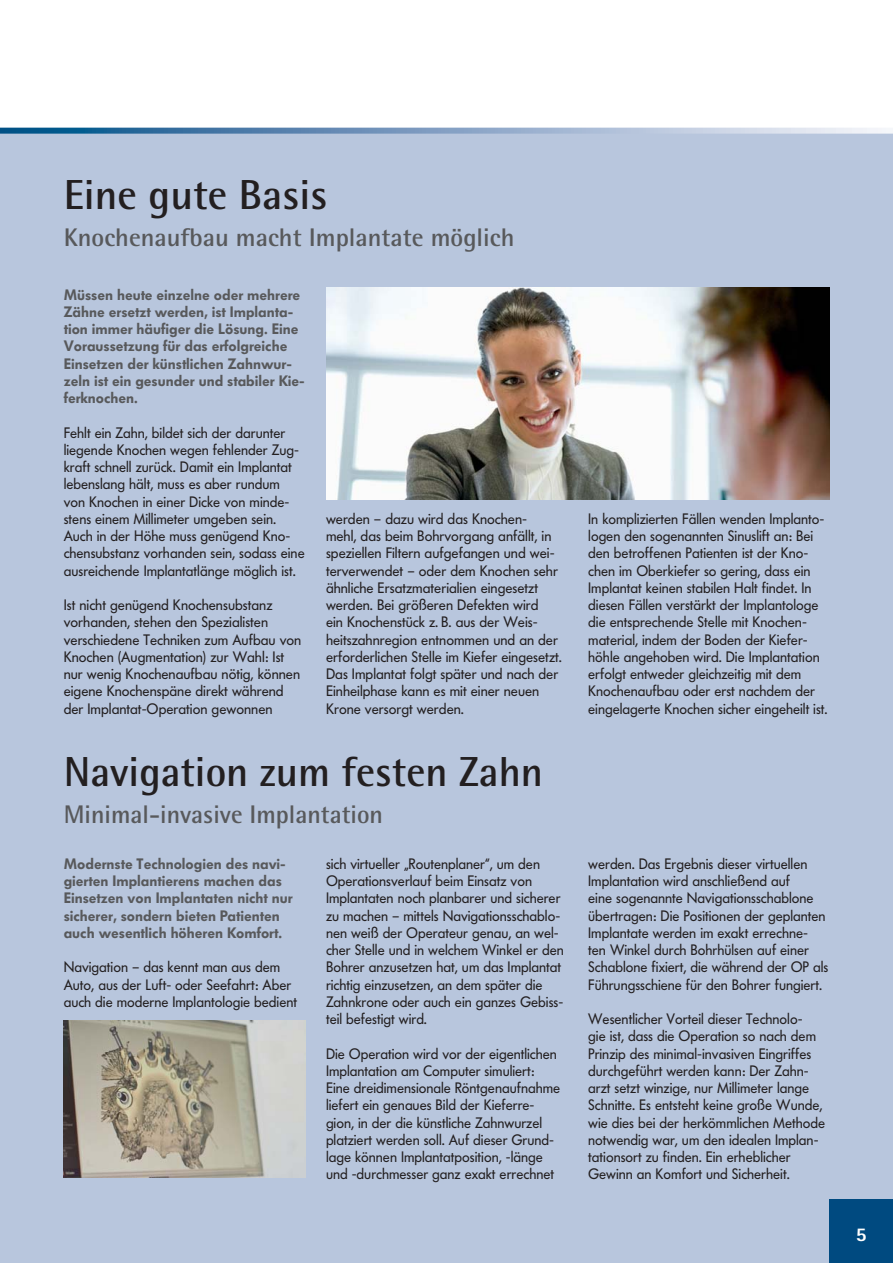
<style>
.page{position:relative;width:893px;height:1263px;background:#fff}
.page>*{position:absolute;margin:0;border:0;box-sizing:border-box;transform-origin:0 0}
.t1{font:700 42px "Rotis Semi Sans";color:#231f20}
.t2{font:700 25.5px "Rotis Semi Sans";color:#58595b}
.t3{font:800 19.5px "Rotis Sans Serif";color:#fff}
.t4{font:15px/17.2px "Futura BQ";color:#231f20}
.t5{font:600 15px/17.2px "Futura BQ";color:#58595b}
</style>
<div class="page">
<div style="left:0;top:128px;width:893px;height:1135px;background:#b8c6dd"></div>
<svg style="left:0;top:128px;width:893px;height:6px"></svg>
<div style="left:829px;top:1199px;width:64px;height:64px;background:#004a80"></div>
<img style="left:326px;top:287px;width:503px;height:213px">
<img style="left:64px;top:1020px;width:241px;height:158px">
<h1 class="t1" style="left:64px;top:180px;width:265px">Eine gute Basis</h1>
<h2 class="t2" style="left:64px;top:229px;width:452px">Knochenaufbau macht Implantate möglich</h2>
<p class="t5" style="left:64px;top:287px;width:242px">Müssen heute einzelne oder mehrere Zähne ersetzt werden, ist Implanta&shy;tion immer häufiger die Lösung. Eine Voraussetzung für das erfolgreiche Einsetzen der künstlichen Zahnwur&shy;zeln ist ein gesunder und stabiler Kie&shy;ferknochen.</p>
<p class="t4" style="left:64px;top:424px;width:242px">Fehlt ein Zahn, bildet sich der darunter liegende Knochen wegen fehlender Zug&shy;kraft schnell zurück. Damit ein Implantat lebenslang hält, muss es aber rundum von Knochen in einer Dicke von minde&shy;stens einem Millimeter umgeben sein.<br>Auch in der Höhe muss genügend Kno&shy;chensubstanz vorhanden sein, sodass eine ausreichende Implantatlänge möglich ist.</p>
<p class="t4" style="left:64px;top:597px;width:239px">Ist nicht genügend Knochensubstanz vorhanden, stehen den Spezialisten verschiedene Techniken zum Aufbau von Knochen (Augmentation) zur Wahl: Ist nur wenig Knochenaufbau nötig, können eigene Knochenspäne direkt während der Implantat-Operation gewonnen</p>
<p class="t4" style="left:326px;top:511px;width:237px">werden – dazu wird das Knochen-<br>mehl, das beim Bohrvorgang anfällt, in speziel len Filtern aufgefangen und wei&shy;terverwendet – oder dem Knochen sehr ähnliche Ersatzmaterialien eingesetzt werden. Bei größeren Defekten wird<br>ein Knochenstück z. B. aus der Weis&shy;heitszahnregion entnommen und an der erforderlichen Stelle im Kiefer eingesetzt.<br>Das Implantat folgt später und nach der Einheilphase kann es mit einer neuen Krone versorgt werden.</p>
<h1 class="t1" style="left:64px;top:757px;width:481px">Navigation zum festen Zahn</h1>
<h2 class="t2" style="left:64px;top:806px;width:321px">Minimal-invasive Implantation</h2>
<p class="t5" style="left:64px;top:856px;width:230px">Modernste Technologien des navi&shy;gierten Implantierens machen das Einsetzen von Implantaten nicht nur sicherer, sondern bieten Patienten auch wesentlich höheren Komfort.</p>
<p class="t4" style="left:64px;top:959px;width:235px">Navigation – das kennt man aus dem<br>Auto, aus der Luft- oder Seefahrt: Aber auch die moderne Implantologie bedient</p>
<p class="t4" style="left:326px;top:856px;width:239px">sich virtueller „Routenplaner“, um den Operationsverlauf beim Einsatz von Implantaten noch planbarer und sicherer zu machen – mittels Navigationsschablo&shy;nen weiß der Operateur genau, an wel&shy;cher Stelle und in welchem Winkel er den Bohrer anzusetzen hat, um das Implantat richtig einzusetzen, an dem später die Zahnkrone oder auch ein ganzes Gebiss&shy;teil befestigt wird.</p>
<p class="t4" style="left:326px;top:1045px;width:236px">Die Operation wird vor der eigentlichen Implantation am Computer simuliert:<br>Eine dreidimensionale Röntgenaufnahme liefert ein genaues Bild der Kieferre&shy;gion, in der die künstliche Zahnwurzel platziert werden soll. Auf dieser Grund&shy;lage können Implantatposition, -länge und -durchmesser ganz exakt errechnet</p>
<p class="t4" style="left:588px;top:511px;width:241px">In komplizierten Fällen wenden Implanto&shy;logen den sogenannten Sinuslift an: Bei den betroffenen Patienten ist der Kno&shy;chen im Oberkiefer so gering, dass ein Implantat keinen stabilen Halt findet. In diesen Fällen verstärkt der Implantologe die entsprechende Stelle mit Knochen&shy;material, indem der Boden der Kiefer&shy;höhle angehoben wird. Die Implantation erfolgt entweder gleichzeitig mit dem Knochenaufbau oder erst nachdem der eingelagerte Knochen sicher eingeheilt ist.</p>
<p class="t4" style="left:588px;top:856px;width:242px">werden. Das Ergebnis dieser virtuellen Implantation wird anschließend auf<br>eine sogenannte Navigationsschablone übertragen: Die Positionen der geplanten Implantate werden im exakt errechne&shy;ten Winkel durch Bohrhülsen auf einer Schablone fixiert, die während der OP als Führungsschiene für den Bohrer fungiert.</p>
<p class="t4" style="left:588px;top:1011px;width:238px">Wesentlicher Vorteil dieser Technolo-<br>gie ist, dass die Operation so nach dem Prinzip des minimal-invasiven Eingriffes durchgeführt werden kann: Der Zahn&shy;arzt setzt winzige, nur Millimeter lange Schnitte. Es entsteht keine große Wunde, wie dies bei der herkömmlichen Methode notwendig war, um den idealen Implan&shy;tationsort zu finden. Ein erheblicher Gewinn an Komfort und Sicherheit.</p>
<h3 class="t3" style="left:856px;top:1228px;width:12px">5</h3>
</div>
